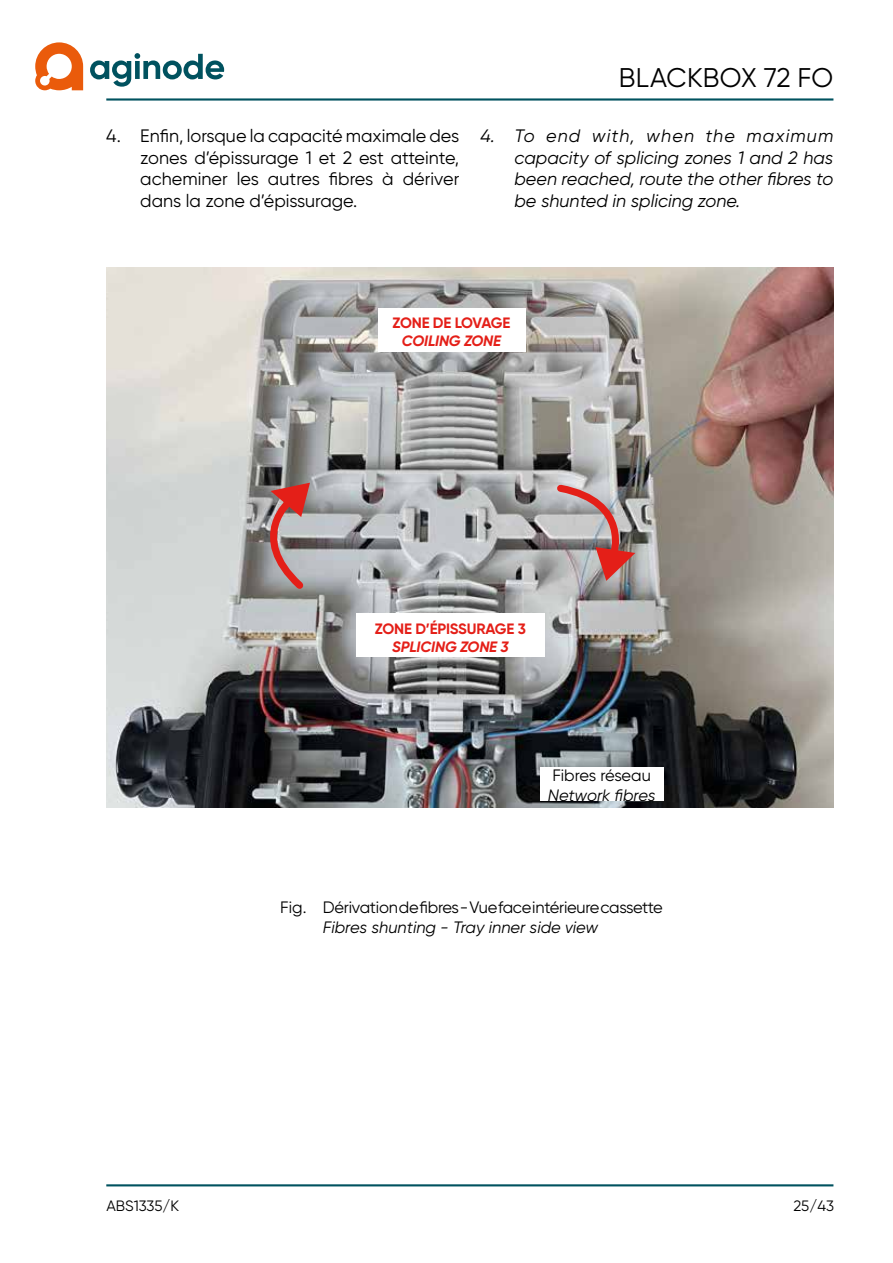
<style>
.page{position:relative;width:893px;height:1263px;background:#fff}
.page>*{position:absolute;margin:0;border:0;box-sizing:border-box;transform-origin:0 0}
.t1{font:27px "Gilroy";letter-spacing:.01em;color:#000}
.t2{font:18px/21.6px "Gilroy";color:#000;text-align:justify}
.t3{font:italic 18px/21.6px "Gilroy";color:#000;text-align:justify}
.t4{font:16.5px "Gilroy";letter-spacing:-.015em;color:#000}
.t5{font:italic 16.5px "Gilroy";color:#000}
.t6{font:italic 700 15px "Gilroy";letter-spacing:-.01em;color:#e41f18}
.t7{font:700 15px "Gilroy";letter-spacing:-.01em;color:#e41f18}
.t8{font:15px "Gilroy";color:#000}
.t9{font:700 15px "Gilroy";letter-spacing:-.035em;color:#e41f18}
</style>
<div class="page">
<svg style="left:35px;top:42px;width:48px;height:48px"></svg>
<svg style="left:90px;top:53px;width:134px;height:34px"></svg>
<hr style="left:106px;top:1184px;width:727px;height:2px;background:#00525f">
<hr style="left:106px;top:98px;width:727px;height:3px;background:#00525f">
<img style="left:106px;top:268px;width:727px;height:539px">
<div style="left:540px;top:767px;width:123px;height:33px;background:#fff"></div>
<div style="left:356px;top:614px;width:189px;height:43px;background:#fff"></div>
<div style="left:378px;top:308px;width:148px;height:43px;background:#fff"></div>
<svg style="left:247px;top:483px;width:63px;height:112px;background:#a17d7b"></svg>
<svg style="left:552px;top:480px;width:83px;height:101px;background:#b19393"></svg>
<h1 class="t1" style="left:619px;top:61px;width:216px">BLACKBOX 72 FO</h1>
<p class="t2" style="left:140px;top:125px;width:320px;text-indent:-34px">4. Enfin, lorsque la capacité maximale des zones d’épissurage 1 et 2 est atteinte, acheminer les autres fibres à dériver dans la zone d’épissurage.</p>
<p class="t3" style="left:515px;top:125px;width:320px;text-indent:-34px">4. To end with, when the maximum capacity of splicing zones 1 and 2 has been reached, route the other fibres to be shunted in splicing zone.</p>
<p class="t9" style="left:393px;top:313px;width:119px">ZONE DE LOVAGE</p>
<p class="t6" style="left:402px;top:331px;width:101px">COILING ZONE</p>
<p class="t7" style="left:375px;top:619px;width:152px">ZONE D’ÉPISSURAGE 3</p>
<p class="t6" style="left:392px;top:637px;width:118px">SPLICING ZONE 3</p>
<p class="t4" style="left:552px;top:765px;width:100px">Fibres réseau</p>
<p class="t5" style="left:548px;top:785px;width:109px">Network fibres</p>
<p class="t4" style="left:280px;top:897px;width:384px">Fig. Dérivation de fibres - Vue face intérieure cassette</p>
<p class="t5" style="left:323px;top:917px;width:277px">Fibres shunting - Tray inner side view</p>
<p class="t8" style="left:106px;top:1196px;width:74px">ABS1335/K</p>
<p class="t8" style="left:793px;top:1197px;width:42px">25/43</p>
</div>
